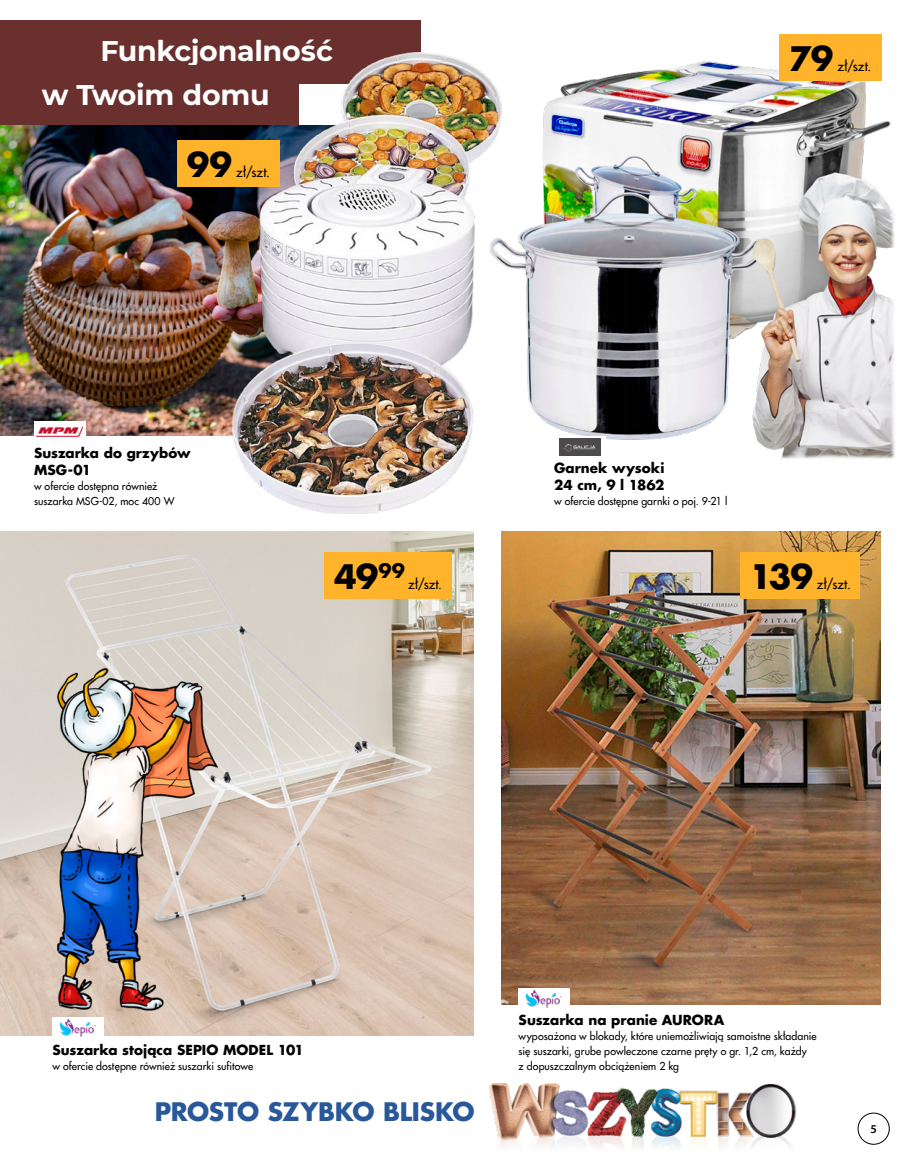
<style>
.page{position:relative;width:915px;height:1170px;background:#fff}
.page>*{position:absolute;margin:0;border:0;box-sizing:border-box;transform-origin:0 0}
.t1{font:700 33px "Futura Pl";letter-spacing:-.035em;color:#000}
.t2{font:700 28.5px/43.7px "Montserrat";letter-spacing:-.01em;color:#fff}
.t3{font:700 24.9px "Futura Pl";letter-spacing:-.01em;color:#29589a}
.t4{font:700 19.2px "Futura Pl";color:#000}
.t5{font:700 13.5px/16.2px "Futura Pl";color:#000}
.t6{font:13.2px "Futura Pl";letter-spacing:.01em;color:#000}
.t7{font:600 12px "Myriad Pro";color:#000}
.t8{font:10.5px/15px "Futura Pl";letter-spacing:.005em;color:#000}
</style>
<div class="page">
<div style="left:0;top:20px;width:421px;height:63px;background:#69302e"></div>
<div style="left:0;top:65px;width:299px;height:60px;background:#69302e"></div>
<img style="left:501px;top:531px;width:379px;height:473px">
<img style="left:501px;top:61px;width:393px;height:398px">
<img style="left:0;top:125px;width:233px;height:311px">
<img style="left:233px;top:53px;width:268px;height:460px">
<img style="left:0;top:531px;width:473px;height:504px">
<svg style="left:554px;top:436px;width:51px;height:21px"></svg>
<img style="left:559px;top:438px;width:41px;height:17px">
<div style="left:518px;top:987px;width:51px;height:22px;background:#fff"></div>
<img style="left:526px;top:990px;width:35px;height:16px">
<div style="left:34px;top:421px;width:51px;height:21px;background:#fff"></div>
<img style="left:36px;top:426px;width:47px;height:11px">
<div style="left:177px;top:140px;width:102px;height:47px;background:#ffb32a"></div>
<div style="left:779px;top:34px;width:102px;height:47px;background:#ffb32a"></div>
<div style="left:740px;top:552px;width:119px;height:47px;background:#ffb32a"></div>
<div style="left:324px;top:552px;width:128px;height:47px;background:#ffb32a"></div>
<div style="left:857px;top:1112px;width:32px;height:32px;border:1px solid #000;border-radius:50%"></div>
<img style="left:489px;top:1083px;width:308px;height:65px">
<img style="left:0;top:639px;width:254px;height:398px">
<h2 class="t2" style="left:42px;top:28px;width:292px;text-indent:59px">Funkcjonalność w Twoim domu</h2>
<h1 class="t1" style="left:187px;top:143px;width:47px">99</h1>
<p class="t6" style="left:236px;top:164px;width:35px">zł/szt.</p>
<p class="t5" style="left:34px;top:445px;width:158px">Suszarka do grzybów<br>MSG-01</p>
<p class="t8" style="left:34px;top:478px;width:142px">w ofercie dostępna również suszarka MSG-02, moc 400 W</p>
<h1 class="t1" style="left:789px;top:37px;width:46px">79</h1>
<p class="t6" style="left:837px;top:58px;width:35px">zł/szt.</p>
<p class="t5" style="left:554px;top:460px;width:112px">Garnek wysoki<br>24 cm, 9 l 1862</p>
<p class="t8" style="left:554px;top:493px;width:175px">w ofercie dostępne garnki o poj. 9-21 l</p>
<h1 class="t1" style="left:334px;top:555px;width:46px">49</h1>
<h1 class="t1" style="left:749px;top:555px;width:65px">139</h1>
<h3 class="t4" style="left:378px;top:558px;width:28px">99</h3>
<p class="t6" style="left:408px;top:576px;width:35px">zł/szt.</p>
<p class="t6" style="left:816px;top:576px;width:35px">zł/szt.</p>
<p class="t5" style="left:52px;top:1041px;width:253px">Suszarka stojąca SEPIO MODEL 101</p>
<p class="t8" style="left:52px;top:1058px;width:202px">w ofercie dostępne również suszarki sufitowe</p>
<p class="t5" style="left:518px;top:1011px;width:207px">Suszarka na pranie AURORA</p>
<p class="t8" style="left:518px;top:1028px;width:299px">wyposażona w blokady, które uniemożliwiają samoistne składanie się suszarki, grube powleczone czarne pręty o gr. 1,2 cm, każdy<br>z dopuszczalnym obciążeniem 2 kg</p>
<h3 class="t3" style="left:155px;top:1095px;width:321px">PROSTO SZYBKO BLISKO</h3>
<p class="t7" style="left:870px;top:1121px;width:8px">5</p>
</div>
